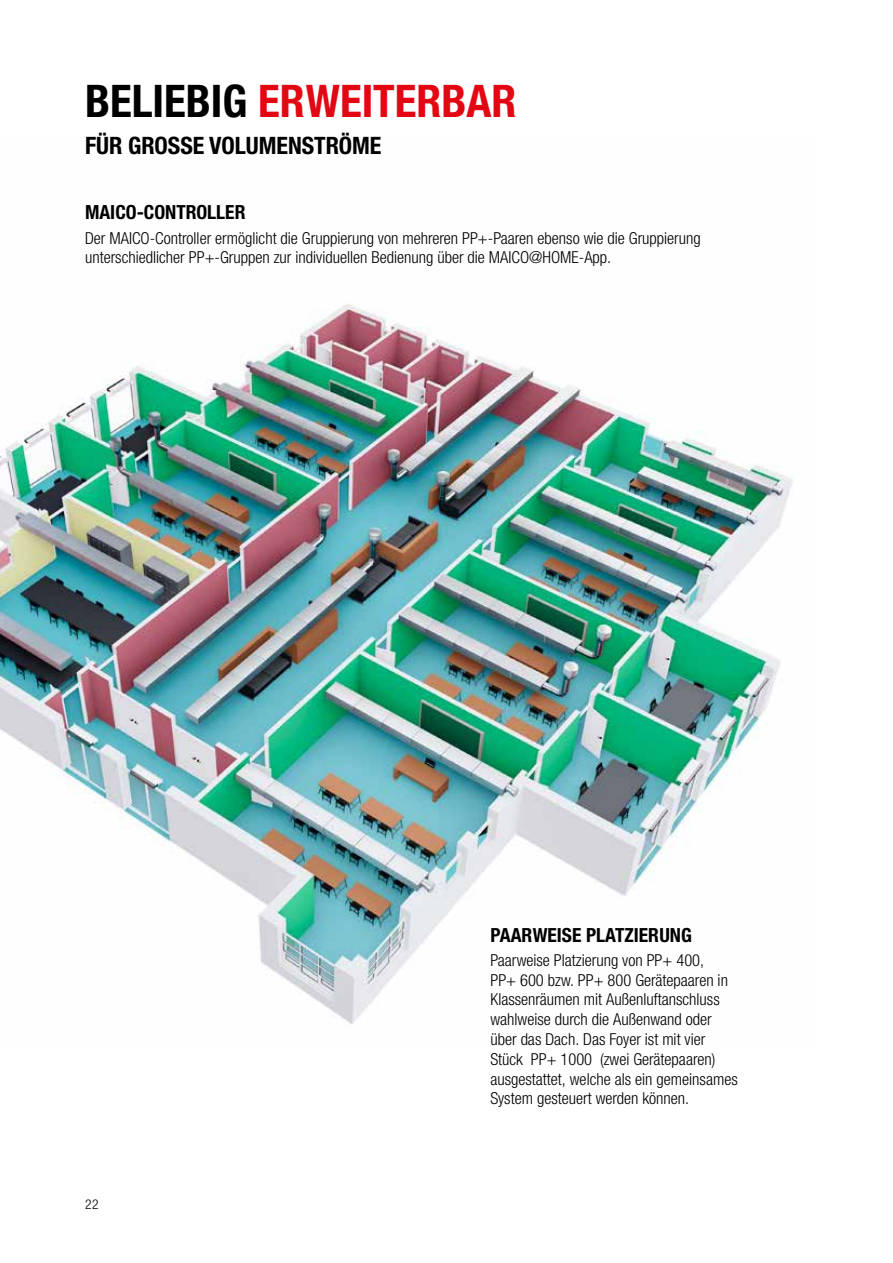
<style>
.page{position:relative;width:893px;height:1263px;background:#fff}
.page>*{position:absolute;margin:0;border:0;box-sizing:border-box;transform-origin:0 0}
.t1{font:700 condensed 45px "Helvetica Neue LTW1 G";color:#e30613}
.t2{font:700 condensed 24px "Helvetica Neue LTW1 G";color:#000}
.t3{font:700 condensed 19.5px "Helvetica Neue LTW1 G";color:#000}
.t4{font:300 condensed 16.5px/19.8px "Helvetica Neue LTW1 G";color:#000}
.t5{font:300 condensed 13.5px "Helvetica Neue LTW1 G";color:#000}
.s1{color:#000}
</style>
<div class="page">
<img style="left:0;top:304px;width:793px;height:720px">
<h1 class="t1" style="left:85px;top:74px;width:433px"><span class="s1">BELIEBIG</span> ERWEITERBAR</h1>
<h2 class="t2" style="left:85px;top:132px;width:298px">FÜR GROSSE VOLUMENSTRÖME</h2>
<p class="t3" style="left:85px;top:201px;width:162px">MAICO-CONTROLLER</p>
<p class="t4" style="left:85px;top:228px;width:617px">Der MAICO-Controller ermöglicht die Gruppierung von mehreren PP+-Paaren ebenso wie die Gruppierung unterschiedlicher PP+-Gruppen zur individuellen Bedienung über die MAICO@HOME-App.</p>
<p class="t5" style="left:85px;top:1196px;width:15px">22</p>
<p class="t3" style="left:490px;top:923px;width:203px">PAARWEISE PLATZIERUNG</p>
<p class="t4" style="left:490px;top:950px;width:249px">Paarweise Platzierung von PP+ 400,<br>PP+ 600 bzw. PP+ 800 Gerätepaaren in Klassenräumen mit Außenluftanschluss wahlweise durch die Außenwand oder über das Dach. Das Foyer ist mit vier Stück PP+ 1000 (zwei Gerätepaaren) ausgestattet, welche als ein gemeinsames System gesteuert werden können.</p>
</div>
